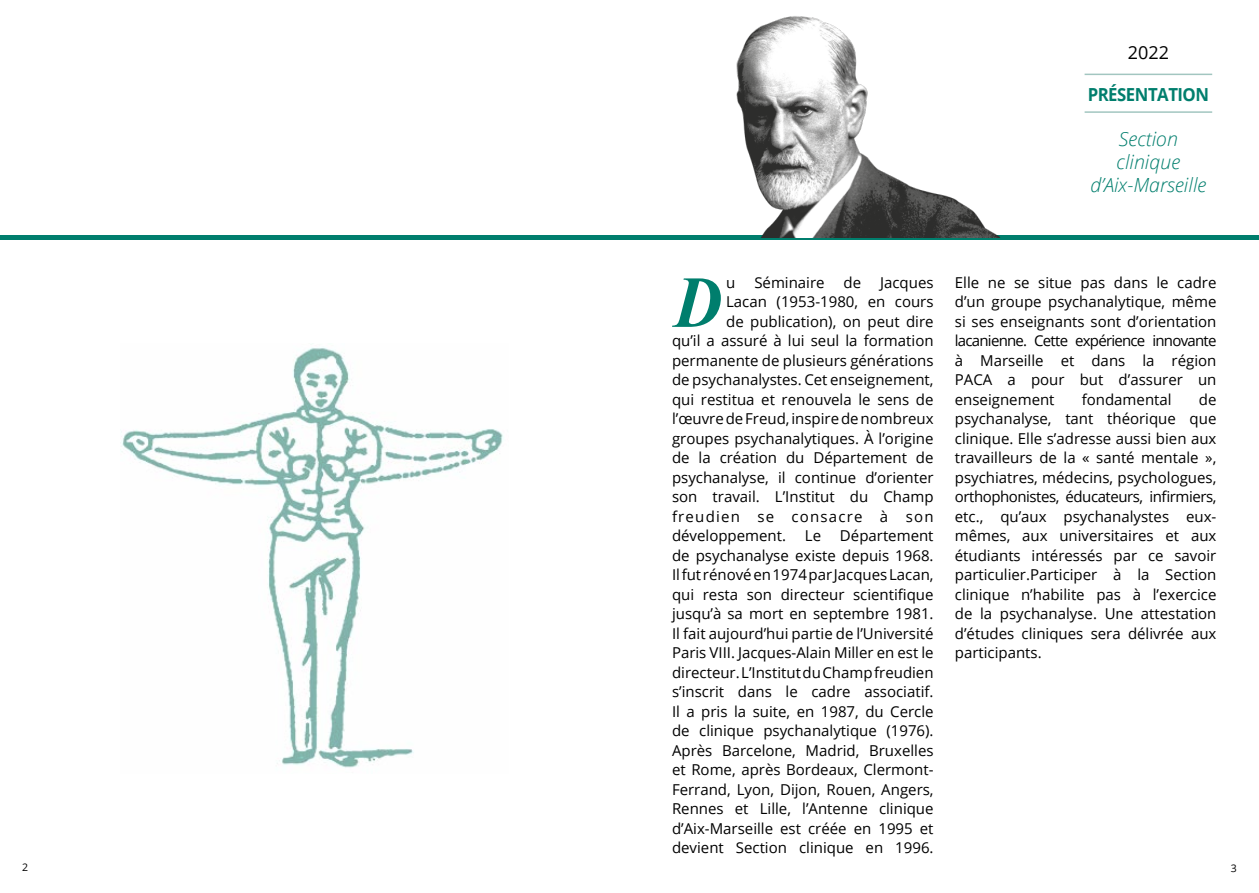
<style>
.page{position:relative;width:1259px;height:893px;background:#fff}
.page>*{position:absolute;margin:0;border:0;box-sizing:border-box;transform-origin:0 0}
.t1{font:italic 700 73.2px "Times New Roman";color:#007e6d;scale:.91 1}
.t2{font:italic 300 19.5px/23.4px "Open Sans";color:#007e6d;text-align:center}
.t3{font:700 18px "Open Sans";letter-spacing:-.03em;color:#007e6d;scale:.93 1}
.t4{font:18px "Open Sans";color:#000}
.t5{font:15px/19.5px "Open Sans";color:#000;text-align:justify}
.t6{font:15px "Open Sans";letter-spacing:.08em;color:#000}
.t7{font:10.5px "Open Sans";color:#000}
</style>
<div class="page">
<img style="left:121px;top:347px;width:383px;height:421px">
<hr style="left:0;top:236px;width:1259px;height:4px;background:#007e6d">
<img style="left:629px;top:16px;width:381px;height:221px">
<hr style="left:1084px;top:74px;width:128px;height:1px;background:#a2c6c0">
<hr style="left:1084px;top:111px;width:128px;height:2px;background:#a2c6c0">
<p class="t4" style="left:1127px;top:40px;width:43px">2022</p>
<p class="t3" style="left:1087px;top:81px;width:132px">PRÉSENTATION</p>
<h2 class="t2" style="left:1090px;top:126px;width:117px">Section clinique d’Aix-Marseille</h2>
<h1 class="t1" style="left:674px;top:263px;width:54px">D</h1>
<p class="t5" style="left:726px;top:272px;width:11px">u</p>
<p class="t5" style="left:754px;top:272px;width:72px">Séminaire</p>
<p class="t5" style="left:843px;top:272px;width:19px">de</p>
<p class="t5" style="left:880px;top:272px;width:55px">Jacques</p>
<p class="t5" style="left:726px;top:292px;width:209px">Lacan (1953-1980, en cours</p>
<p class="t5" style="left:726px;top:311px;width:209px">de publication), on peut dire</p>
<p class="t5" style="left:672px;top:331px;width:263px">qu’il a assuré à lui seul la formation</p>
<p class="t5" style="left:672px;top:350px;width:263px">permanente de plusieurs générations</p>
<p class="t5" style="left:672px;top:370px;width:263px">de psychanalystes. Cet enseignement,</p>
<p class="t5" style="left:672px;top:389px;width:263px">qui restitua et renouvela le sens de</p>
<p class="t5" style="left:672px;top:409px;width:263px">l’œuvre de Freud, inspire de nombreux</p>
<p class="t5" style="left:672px;top:428px;width:263px">groupes psychanalytiques. À l’origine</p>
<p class="t5" style="left:672px;top:448px;width:263px">de la création du Département de</p>
<p class="t5" style="left:672px;top:467px;width:263px">psychanalyse, il continue d’orienter</p>
<p class="t5" style="left:672px;top:487px;width:263px">son travail. L’Institut du Champ</p>
<p class="t6" style="left:672px;top:506px;width:263px">freudien se consacre à son</p>
<p class="t5" style="left:672px;top:526px;width:116px">développement.</p>
<p class="t5" style="left:805px;top:526px;width:18px">Le</p>
<p class="t5" style="left:672px;top:526px;width:263px;text-indent:168px">Département de psychanalyse existe depuis 1968.<br>Il fut rénové en 1974 par Jacques Lacan, qui resta son directeur scientifique jusqu’à sa mort en septembre 1981.<br>Il fait aujourd’hui partie de l’Université Paris VIII. Jacques-Alain Miller en est le directeur. L’Institut du Champ freudien s’inscrit dans le cadre associatif.<br>Il a pris la suite, en 1987, du Cercle de clinique psychanalytique (1976).<br>Après Barcelone, Madrid, Bruxelles et Rome, après Bordeaux, Clermont-Ferrand, Lyon, Dijon, Rouen, Angers, Rennes et Lille, l’Antenne clinique d’Aix-Marseille est créée en 1995 et devient Section clinique en 1996.</p>
<p class="t5" style="left:955px;top:272px;width:263px">Elle ne se situe pas dans le cadre d’un groupe psychanalytique, même si ses enseignants sont d’orientation lacanienne. Cette expérience innovante à Marseille et dans la région PACA a pour but d’assurer un enseignement</p>
<p class="t5" style="left:1081px;top:389px;width:91px">fondamental</p>
<p class="t5" style="left:955px;top:389px;width:263px;text-indent:244px">de psychanalyse, tant théorique que clinique. Elle s’adresse aussi bien aux travailleurs de la « santé mentale », psychiatres, médecins, psychologues, orthophonistes, éducateurs, infirmiers, etc., qu’aux psychanalystes eux&shy;mêmes, aux universitaires et aux étudiants intéressés par ce savoir particulier.Participer à la Section clinique n’habilite pas à l’exercice de la psychanalyse. Une attestation d’études cliniques sera délivrée aux participants.</p>
<p class="t7" style="left:22px;top:860px;width:8px">2</p>
<p class="t7" style="left:1230px;top:861px;width:8px">3</p>
</div>
